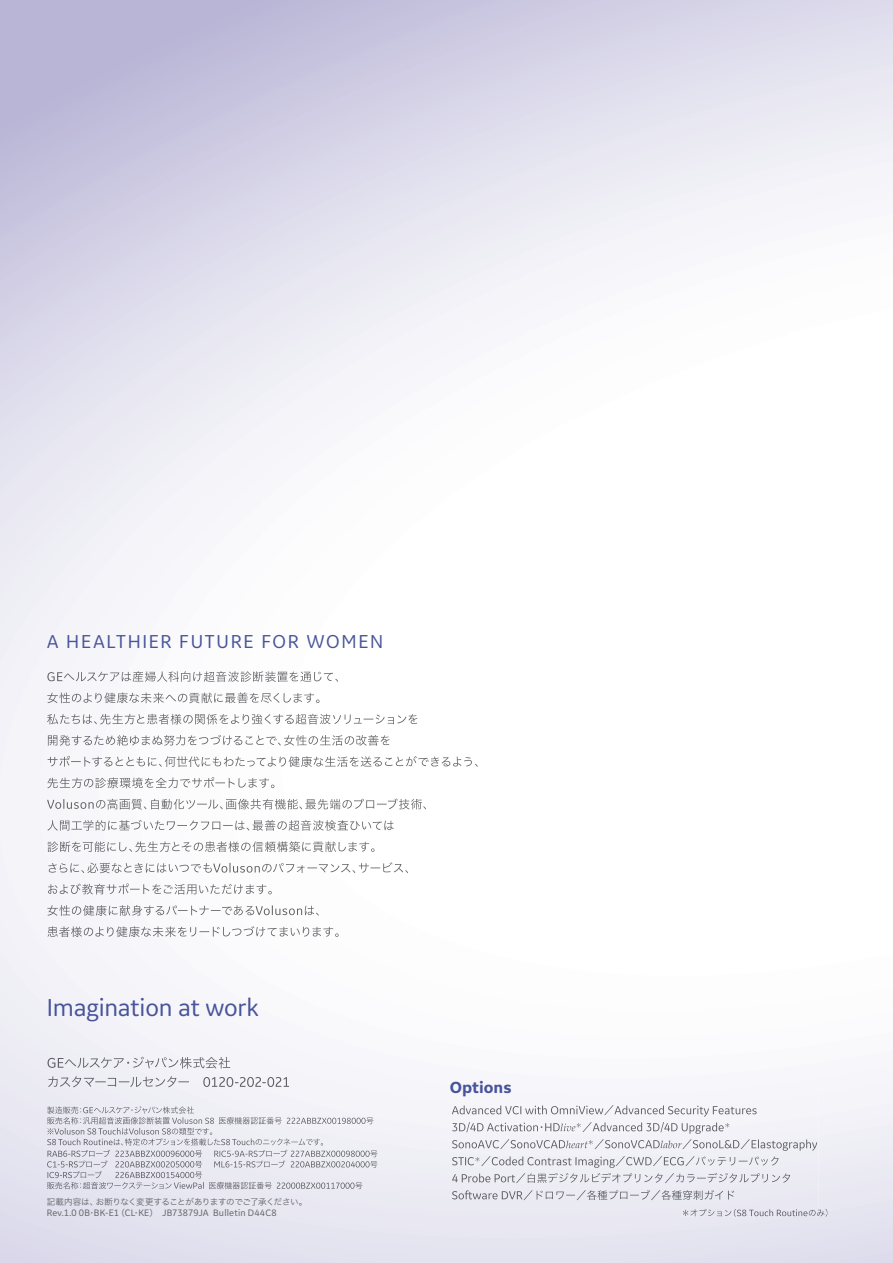
<style>
.page{position:relative;width:893px;height:1263px;background:#fff}
.page>*{position:absolute;margin:0;border:0;box-sizing:border-box;transform-origin:0 0}
.t1{font:25.65px "GE Inspira Sans";letter-spacing:-.01em;color:#48549a}
.t2{font:19.5px "GE Inspira Sans";letter-spacing:.085em;color:#48549a}
.t3{font:700 16.8px "GE Inspira Sans";color:#48549a}
.t4{font:9.75px "GE Inspira Sans";letter-spacing:.015em;color:#636366}
.t5{font:8.55px "Hira Kaku Pro N W3";letter-spacing:-.05em;color:#636366}
.s1{font-family:"Hira Kaku Pro N W3";font-size:8.55px}
</style>
<div class="page">
<img style="left:48px;top:1056px;width:182px;height:12px">
<img style="left:48px;top:1076px;width:241px;height:11px">
<img style="left:47px;top:1106px;width:147px;height:8px">
<img style="left:47px;top:1117px;width:319px;height:7px">
<svg style="left:366px;top:1117px;width:7px;height:7px"></svg>
<img style="left:47px;top:1128px;width:165px;height:7px">
<img style="left:47px;top:1138px;width:276px;height:8px">
<img style="left:48px;top:1150px;width:154px;height:7px">
<img style="left:47px;top:1160px;width:155px;height:8px">
<img style="left:48px;top:1171px;width:154px;height:7px">
<img style="left:47px;top:1182px;width:31px;height:7px">
<img style="left:83px;top:1182px;width:279px;height:7px">
<img style="left:214px;top:1150px;width:163px;height:7px">
<img style="left:214px;top:1160px;width:163px;height:8px">
<img style="left:47px;top:671px;width:291px;height:11px">
<img style="left:47px;top:692px;width:273px;height:11px">
<img style="left:47px;top:714px;width:370px;height:10px">
<img style="left:48px;top:735px;width:342px;height:11px">
<img style="left:48px;top:756px;width:430px;height:11px">
<img style="left:47px;top:777px;width:227px;height:11px">
<img style="left:47px;top:798px;width:379px;height:11px">
<img style="left:47px;top:820px;width:347px;height:11px">
<img style="left:47px;top:841px;width:327px;height:11px">
<img style="left:48px;top:862px;width:360px;height:11px">
<img style="left:48px;top:883px;width:224px;height:11px">
<img style="left:47px;top:905px;width:272px;height:11px">
<img style="left:47px;top:926px;width:292px;height:11px">
<img style="left:452px;top:1105px;width:305px;height:12px">
<img style="left:452px;top:1122px;width:123px;height:10px">
<img style="left:561px;top:1123px;width:14px;height:8px">
<svg style="left:577px;top:1123px;width:4px;height:4px"></svg>
<img style="left:582px;top:1122px;width:142px;height:12px">
<svg style="left:725px;top:1123px;width:4px;height:4px"></svg>
<img style="left:452px;top:1139px;width:135px;height:10px">
<img style="left:566px;top:1140px;width:21px;height:8px">
<svg style="left:589px;top:1140px;width:4px;height:4px"></svg>
<img style="left:594px;top:1139px;width:88px;height:10px">
<img style="left:661px;top:1140px;width:21px;height:8px">
<img style="left:682px;top:1139px;width:135px;height:12px">
<img style="left:452px;top:1157px;width:22px;height:8px">
<svg style="left:475px;top:1157px;width:5px;height:4px"></svg>
<img style="left:481px;top:1156px;width:298px;height:12px">
<img style="left:452px;top:1173px;width:338px;height:10px">
<img style="left:452px;top:1190px;width:282px;height:10px">
<img style="left:683px;top:1209px;width:145px;height:8px">
<h2 class="t2" style="left:47px;top:630px;width:338px">A HEALTHIER FUTURE FOR WOMEN</h2>
<h1 class="t1" style="left:47px;top:991px;width:214px">Imagination at work</h1>
<p class="t5" style="left:47px;top:1194px;width:262px">記載内容は、お断りなく変更することがありますのでご了承ください。</p>
<p class="t4" style="left:47px;top:1207px;width:232px">Rev.1.0 0B<span class="s1">･</span>BK-E1<span class="s1">（</span>CL<span class="s1">･</span>KE<span class="s1">）</span> JB73879JA Bulletin D44C8</p>
<h3 class="t3" style="left:450px;top:1077px;width:63px">Options</h3>
</div>
